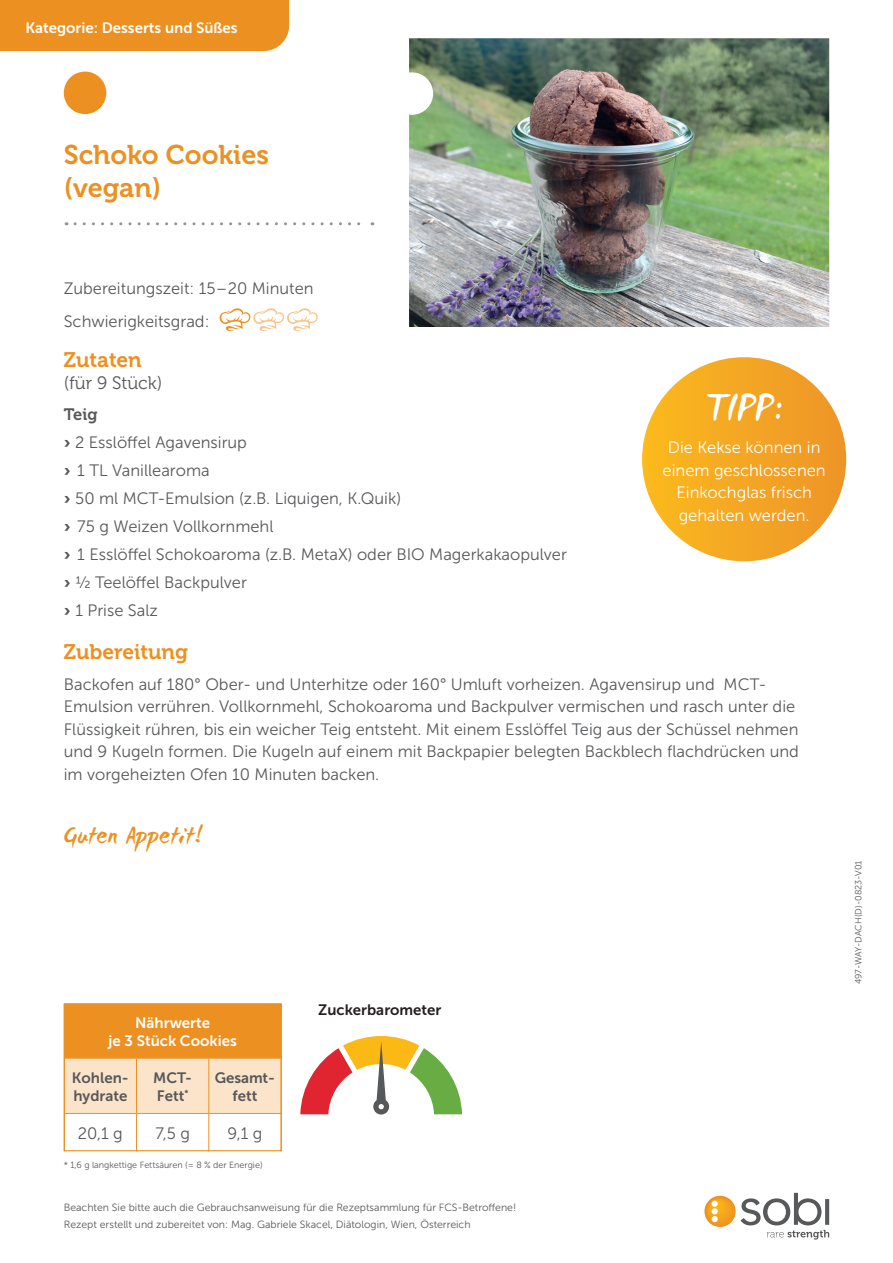
<style>
.page{position:relative;width:893px;height:1263px;background:#fff}
.page>*{position:absolute;margin:0;border:0;box-sizing:border-box;transform-origin:0 0}
.t1{font:43.5px "WC Mano Negra Bta";color:#fff}
.t2{font:27px/32.4px "Museo 700";color:#ec9121}
.t3{font:25.5px "WC Mano Negra Bta";color:#ec9121}
.t4{font:21px "Museo 700";color:#ec9121}
.t5{font:18px "Museo 300";color:#57585a}
.t6{font:16.5px/28px "Museo Sans 300";color:#57585a}
.t7{font:16.5px/22.5px "Museo Sans 300";color:#fff;text-align:center}
.t8{font:16.5px "Museo 700";color:#57585a}
.t9{font:15px/18px "Museo Sans 700";color:#fff;text-align:center}
.t10{font:15px/18px "Museo Sans 700";color:#57585a}
.t11{font:15px "Museo Sans 700";color:#231f20}
.t12{font:10.5px/16.8px "Museo Sans 300";color:#57585a}
.t13{font:9px "Museo Sans 300";color:#57585a}
.s1{font-family:"Museo 900"}
</style>
<div class="page">
<svg style="left:219px;top:308px;width:99px;height:23px"></svg>
<img style="left:409px;top:38px;width:420px;height:289px">
<div style="left:64px;top:72px;width:42px;height:42px;background:#ec9121;border-radius:50%"></div>
<svg style="left:75px;top:222px;width:298px;height:3px"></svg>
<div style="left:642px;top:357px;width:204px;height:204px;background:linear-gradient(to right,#fcba1f,#ed9428);border-radius:50%"></div>
<svg style="left:704px;top:1193px;width:125px;height:46px"></svg>
<div style="left:0;top:0;width:289px;height:51px;background:#ec9121"></div>
<svg style="left:300px;top:1036px;width:162px;height:78px"></svg>
<div style="left:64px;top:1004px;width:217px;height:55px;background:#ec9121"></div>
<div style="left:66px;top:1059px;width:214px;height:54px;background:#fbe4ca"></div>
<hr style="left:136px;top:1059px;width:1px;height:54px;background:#ec9121">
<hr style="left:208px;top:1059px;width:1px;height:54px;background:#ec9121">
<hr style="left:64px;top:1113px;width:73px;height:1px;background:#ec9121">
<hr style="left:137px;top:1113px;width:72px;height:1px;background:#ec9121">
<hr style="left:136px;top:1114px;width:1px;height:37px;background:#ec9121">
<hr style="left:209px;top:1113px;width:73px;height:1px;background:#ec9121">
<hr style="left:208px;top:1114px;width:1px;height:37px;background:#ec9121">
<div style="left:64px;top:1003px;width:218px;height:148px;border:1px solid #ec9121"></div>
<p class="t9" style="left:26px;top:18px;width:214px">Kategorie: Desserts und Süßes</p>
<h2 class="t2" style="left:64px;top:139px;width:207px">Schoko Cookies (vegan)</h2>
<p class="t6" style="left:64px;top:273px;width:251px;line-height:32.5px">Zubereitungszeit: 15 – 20 Minuten<br>Schwierigkeitsgrad:</p>
<p class="t4" style="left:64px;top:348px;width:80px">Zutaten</p>
<p class="t5" style="left:64px;top:373px;width:100px">(für 9 Stück)</p>
<p class="t8" style="left:64px;top:406px;width:35px">Teig</p>
<p class="t6" style="left:64px;top:429px;width:505px"><span class="s1">›</span> 2 Esslöffel Agavensirup<br><span class="s1">›</span> 1 TL Vanillearoma<br><span class="s1">›</span> 50 ml MCT-Emulsion (z.B. Liquigen, K.Quik)<br><span class="s1">›</span> 75 g Weizen Vollkornmehl<br><span class="s1">›</span> 1 Esslöffel Schokoaroma (z.B. MetaX) oder BIO Magerkakaopulver <span class="s1">›</span> ½ Teelöffel Backpulver<br><span class="s1">›</span> 1 Prise Salz</p>
<h1 class="t1" style="left:705px;top:380px;width:79px">TIPP:</h1>
<p class="t7" style="left:663px;top:437px;width:165px">Die Kekse können in einem geschlossenen<br>Einkochglas frisch gehalten werden.</p>
<p class="t4" style="left:64px;top:640px;width:126px">Zubereitung</p>
<p class="t6" style="left:64px;top:673px;width:737px;line-height:22.5px">Backofen auf 180° Ober- und Unterhitze oder 160° Umluft vorheizen. Agavensirup und MCT-Emulsion verrühren. Vollkornmehl, Schokoaroma und Backpulver vermischen und rasch unter die Flüssigkeit rühren, bis ein weicher Teig entsteht. Mit einem Esslöffel Teig aus der Schüssel nehmen und 9 Kugeln formen. Die Kugeln auf einem mit Backpapier belegten Backblech flachdrücken und im vorgeheizten Ofen 10 Minuten backen.</p>
<h3 class="t3" style="left:64px;top:819px;width:141px">Guten Appetit!</h3>
<p class="t9" style="left:109px;top:1014px;width:130px">Nährwerte<br>je 3 Stück Cookies</p>
<p class="t10" style="left:72px;top:1068px;width:58px">Kohlen&shy;hydrate</p>
<p class="t10" style="left:153px;top:1068px;width:40px">MCT-<br>Fett<sup>*</sup></p>
<p class="t10" style="left:215px;top:1068px;width:62px;text-align:center">Gesamt&shy;fett</p>
<p class="t6" style="left:78px;top:1119px;width:46px">20,1 g</p>
<p class="t6" style="left:155px;top:1119px;width:36px">7,5 g</p>
<p class="t6" style="left:227px;top:1119px;width:36px">9,1 g</p>
<p class="t13" style="left:64px;top:1160px;width:200px">* 1,6 g langkettige Fettsäuren (= 8 % der Energie)</p>
<p class="t11" style="left:318px;top:1001px;width:125px">Zuckerbarometer</p>
<p class="t12" style="left:64px;top:1199px;width:454px">Beachten Sie bitte auch die Gebrauchsanweisung für die Rezeptsammlung für FCS-Betroffene!<br>Rezept erstellt und zubereitet von: Mag. Gabriele Skacel, Diätologin, Wien, Österreich</p>
<p class="t13" style="left:853px;top:984px;width:125px;rotate:-90deg">497-WAY-DACH(D)-0823-V01</p>
</div>
